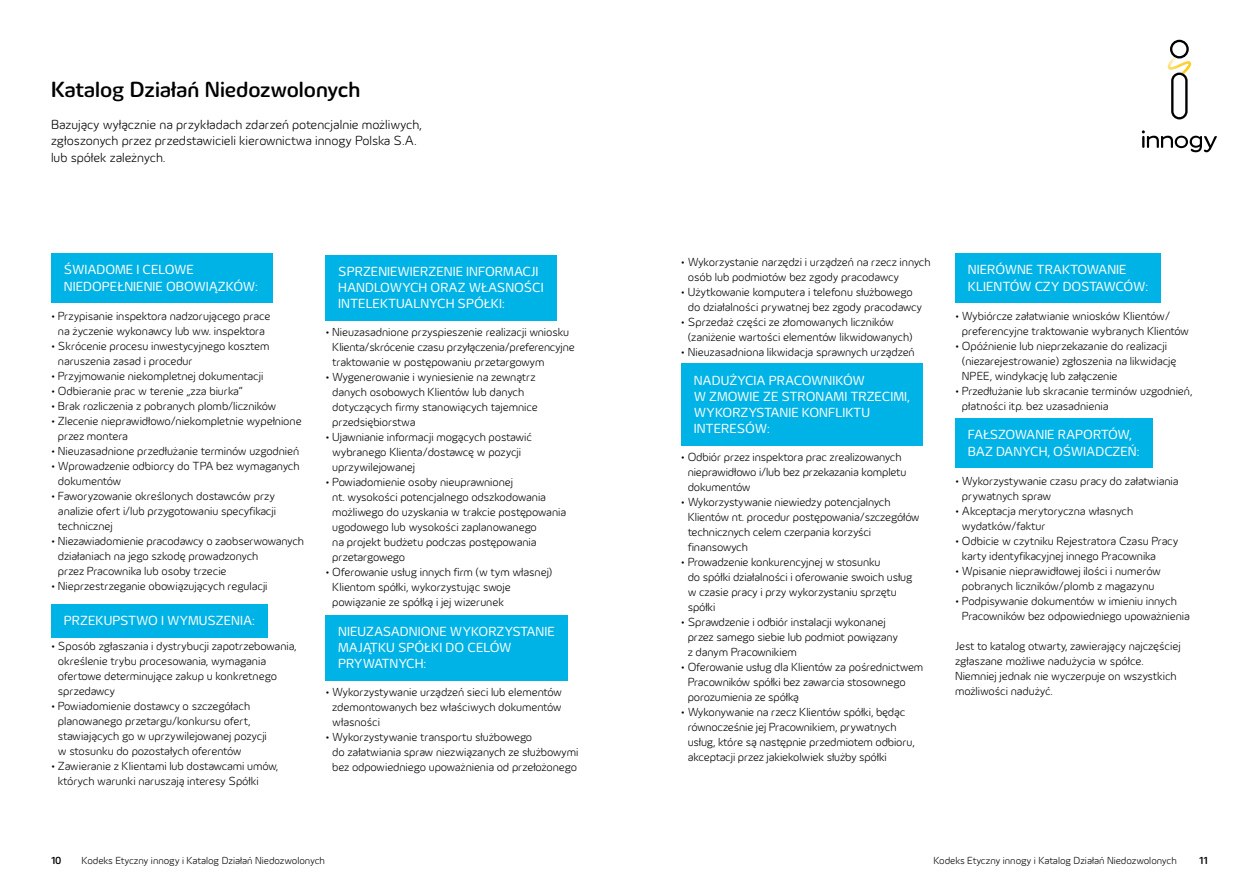
<style>
.page{position:relative;width:1259px;height:893px;background:#fff}
.page>*{position:absolute;margin:0;border:0;box-sizing:border-box;transform-origin:0 0}
.t1{font:500 22.5px "Innogy";color:#000}
.t2{font:13.5px/16.2px "Innogy";color:#fff}
.t3{font:300 13.5px/16.2px "Innogy";color:#000}
.t4{font:300 12px/15px "Innogy";letter-spacing:-.01em;color:#000}
.t5{font:300 10.5px "Innogy";color:#000}
.t6{font:500 10.5px "Innogy";color:#000}
</style>
<div class="page">
<div style="left:51px;top:254px;width:221px;height:49px;background:#00b3e6"></div>
<div style="left:51px;top:604px;width:217px;height:33px;background:#00b3e6"></div>
<div style="left:325px;top:255px;width:232px;height:66px;background:#00b3e6"></div>
<div style="left:325px;top:615px;width:243px;height:66px;background:#00b3e6"></div>
<div style="left:681px;top:364px;width:241px;height:82px;background:#00b3e6"></div>
<div style="left:955px;top:254px;width:206px;height:49px;background:#00b3e6"></div>
<div style="left:955px;top:419px;width:197px;height:49px;background:#00b3e6"></div>
<svg style="left:1141px;top:130px;width:76px;height:22px"></svg>
<svg style="left:1167px;top:40px;width:24px;height:79px"></svg>
<h1 class="t1" style="left:51px;top:76px;width:311px">Katalog Działań Niedozwolonych</h1>
<p class="t3" style="left:51px;top:117px;width:372px">Bazujący wyłącznie na przykładach zdarzeń potencjalnie możliwych, zgłoszonych przez przedstawicieli kierownictwa innogy Polska S.A. lub spółek zależnych.</p>
<p class="t2" style="left:64px;top:262px;width:196px">ŚWIADOME I CELOWE<br>NIEDOPEŁNIENIE OBOWIĄZKÓW:</p>
<p class="t4" style="left:51px;top:309px;width:221px;text-align:center">• Przypisanie inspektora nadzorującego prace na życzenie wykonawcy lub ww. inspektora</p>
<p class="t4" style="left:58px;top:339px;width:213px;text-indent:-7px">• Skrócenie procesu inwestycyjnego kosztem naruszenia zasad i procedur</p>
<p class="t4" style="left:51px;top:369px;width:214px">• Przyjmowanie niekompletnej dokumentacji</p>
<p class="t4" style="left:51px;top:384px;width:193px">• Odbieranie prac w terenie „zza biurka”</p>
<p class="t4" style="left:51px;top:399px;width:227px">• Brak rozliczenia z pobranych plomb/liczników</p>
<p class="t4" style="left:58px;top:414px;width:245px;text-indent:-7px">• Zlecenie nieprawidłowo/niekompletnie wypełnione przez montera</p>
<p class="t4" style="left:51px;top:444px;width:250px">• Nieuzasadnione przedłużanie terminów uzgodnień</p>
<p class="t4" style="left:58px;top:459px;width:243px;text-indent:-7px">• Wprowadzenie odbiorcy do TPA bez wymaganych dokumentów</p>
<p class="t4" style="left:58px;top:489px;width:220px;text-align:justify;text-indent:-7px">• Faworyzowanie określonych dostawców przy analizie ofert i/lub przygotowaniu specyfikacji technicznej</p>
<p class="t4" style="left:58px;top:534px;width:248px;text-indent:-7px">• Niezawiadomienie pracodawcy o zaobserwowanych działaniach na jego szkodę prowadzonych<br>przez Pracownika lub osoby trzecie</p>
<p class="t4" style="left:51px;top:579px;width:218px">• Nieprzestrzeganie obowiązujących regulacji</p>
<p class="t2" style="left:64px;top:613px;width:192px">PRZEKUPSTWO I WYMUSZENIA:</p>
<p class="t4" style="left:58px;top:639px;width:240px;text-indent:-7px">• Sposób zgłaszania i dystrybucji zapotrzebowania, określenie trybu procesowania, wymagania ofertowe determinujące zakup u konkretnego sprzedawcy</p>
<p class="t4" style="left:58px;top:699px;width:210px;text-indent:-7px">• Powiadomienie dostawcy o szczegółach planowanego przetargu/konkursu ofert, stawiających go w uprzywilejowanej pozycji w stosunku do pozostałych oferentów</p>
<p class="t4" style="left:58px;top:759px;width:222px;text-indent:-7px">• Zawieranie z Klientami lub dostawcami umów, których warunki naruszają interesy Spółki</p>
<p class="t2" style="left:338px;top:264px;width:207px">SPRZENIEWIERZENIE INFORMACJI<br>HANDLOWYCH ORAZ WŁASNOŚCI<br>INTELEKTUALNYCH SPÓŁKI:</p>
<p class="t4" style="left:332px;top:325px;width:244px;text-indent:-7px">• Nieuzasadnione przyspieszenie realizacji wniosku<br>Klienta/skrócenie czasu przyłączenia/preferencyjne traktowanie w postępowaniu przetargowym</p>
<p class="t4" style="left:332px;top:370px;width:207px;text-indent:-7px">• Wygenerowanie i wyniesienie na zewnątrz danych osobowych Klientów lub danych dotyczących firmy stanowiących tajemnice przedsiębiorstwa</p>
<p class="t4" style="left:332px;top:430px;width:201px;text-indent:-7px">• Ujawnianie informacji mogących postawić wybranego Klienta/dostawcę w pozycji uprzywilejowanej</p>
<p class="t4" style="left:332px;top:475px;width:235px;text-indent:-7px">• Powiadomienie osoby nieuprawnionej<br>nt. wysokości potencjalnego odszkodowania możliwego do uzyskania w trakcie postępowania ugodowego lub wysokości zaplanowanego<br>na projekt budżetu podczas postępowania przetargowego</p>
<p class="t4" style="left:332px;top:565px;width:222px;text-indent:-7px">• Oferowanie usług innych firm (w tym własnej)<br>Klientom spółki, wykorzystując swoje powiązanie ze spółką i jej wizerunek</p>
<p class="t2" style="left:338px;top:624px;width:218px">NIEUZASADNIONE WYKORZYSTANIE<br>MAJĄTKU SPÓŁKI DO CELÓW<br>PRYWATNYCH:</p>
<p class="t4" style="left:332px;top:685px;width:231px;text-align:justify;text-indent:-7px">• Wykorzystywanie urządzeń sieci lub elementów zdemontowanych bez właściwych dokumentów własności</p>
<p class="t4" style="left:332px;top:730px;width:248px;text-indent:-7px">• Wykorzystywanie transportu służbowego<br>do załatwiania spraw niezwiązanych ze służbowymi bez odpowiedniego upoważnienia od przełożonego</p>
<p class="t4" style="left:688px;top:255px;width:244px;text-indent:-7px">• Wykorzystanie narzędzi i urządzeń na rzecz innych osób lub podmiotów bez zgody pracodawcy</p>
<p class="t4" style="left:688px;top:285px;width:236px;text-indent:-7px">• Użytkowanie komputera i telefonu służbowego do działalności prywatnej bez zgody pracodawcy</p>
<p class="t4" style="left:688px;top:315px;width:226px;text-indent:-7px">• Sprzedaż części ze złomowanych liczników (zaniżenie wartości elementów likwidowanych)</p>
<p class="t4" style="left:681px;top:345px;width:235px">• Nieuzasadniona likwidacja sprawnych urządzeń</p>
<p class="t2" style="left:694px;top:372px;width:217px">NADUŻYCIA PRACOWNIKÓW<br>W ZMOWIE ZE STRONAMI TRZECIMI,<br>WYKORZYSTANIE KONFLIKTU<br>INTERESÓW:</p>
<p class="t4" style="left:688px;top:450px;width:220px;text-indent:-7px">• Odbiór przez inspektora prac zrealizowanych nieprawidłowo i/lub bez przekazania kompletu dokumentów</p>
<p class="t4" style="left:688px;top:495px;width:234px;text-indent:-7px">• Wykorzystywanie niewiedzy potencjalnych Klientów nt. procedur postępowania/szczegółów technicznych celem czerpania korzyści finansowych</p>
<p class="t4" style="left:688px;top:555px;width:226px;text-indent:-7px">• Prowadzenie konkurencyjnej w stosunku<br>do spółki działalności i oferowanie swoich usług w czasie pracy i przy wykorzystaniu sprzętu spółki</p>
<p class="t4" style="left:688px;top:615px;width:212px;text-indent:-7px">• Sprawdzenie i odbiór instalacji wykonanej przez samego siebie lub podmiot powiązany z danym Pracownikiem</p>
<p class="t4" style="left:688px;top:660px;width:237px;text-indent:-7px">• Oferowanie usług dla Klientów za pośrednictwem<br>Pracowników spółki bez zawarcia stosownego porozumienia ze spółką</p>
<p class="t4" style="left:688px;top:705px;width:228px;text-indent:-7px">• Wykonywanie na rzecz Klientów spółki, będąc równocześnie jej Pracownikiem, prywatnych usług, które są następnie przedmiotem odbioru, akceptacji przez jakiekolwiek służby spółki</p>
<p class="t2" style="left:968px;top:262px;width:182px">NIERÓWNE TRAKTOWANIE<br>KLIENTÓW CZY DOSTAWCÓW:</p>
<p class="t4" style="left:962px;top:309px;width:229px;text-indent:-7px">• Wybiórcze załatwianie wniosków Klientów/ preferencyjne traktowanie wybranych Klientów</p>
<p class="t4" style="left:962px;top:339px;width:216px;text-indent:-7px">• Opóźnienie lub nieprzekazanie do realizacji (niezarejestrowanie) zgłoszenia na likwidację<br>NPEE, windykację lub załączenie</p>
<p class="t4" style="left:962px;top:384px;width:232px;text-indent:-7px">• Przedłużanie lub skracanie terminów uzgodnień, płatności itp. bez uzasadnienia</p>
<p class="t2" style="left:968px;top:427px;width:173px">FAŁSZOWANIE RAPORTÓW,<br>BAZ DANYCH, OŚWIADCZEŃ:</p>
<p class="t4" style="left:962px;top:474px;width:218px;text-indent:-7px">• Wykorzystywanie czasu pracy do załatwiania prywatnych spraw</p>
<p class="t4" style="left:962px;top:504px;width:173px;text-indent:-7px">• Akceptacja merytoryczna własnych wydatków/faktur</p>
<p class="t4" style="left:962px;top:534px;width:218px;text-indent:-7px">• Odbicie w czytniku Rejestratora Czasu Pracy karty identyfikacyjnej innego Pracownika</p>
<p class="t4" style="left:955px;top:564px;width:207px;text-align:center">• Wpisanie nieprawidłowej ilości i numerów pobranych liczników/plomb z magazynu</p>
<p class="t4" style="left:962px;top:594px;width:229px;text-indent:-7px">• Podpisywanie dokumentów w imieniu innych<br>Pracowników bez odpowiedniego upoważnienia</p>
<p class="t4" style="left:955px;top:639px;width:227px">Jest to katalog otwarty, zawierający najczęściej zgłaszane możliwe nadużycia w spółce.<br>Niemniej jednak nie wyczerpuje on wszystkich możliwości nadużyć.</p>
<p class="t6" style="left:51px;top:854px;width:12px">10</p>
<p class="t5" style="left:82px;top:854px;width:245px">Kodeks Etyczny innogy i Katalog Działań Niedozwolonych</p>
<p class="t5" style="left:933px;top:854px;width:245px">Kodeks Etyczny innogy i Katalog Działań Niedozwolonych</p>
<p class="t6" style="left:1199px;top:854px;width:10px">11</p>
</div>
